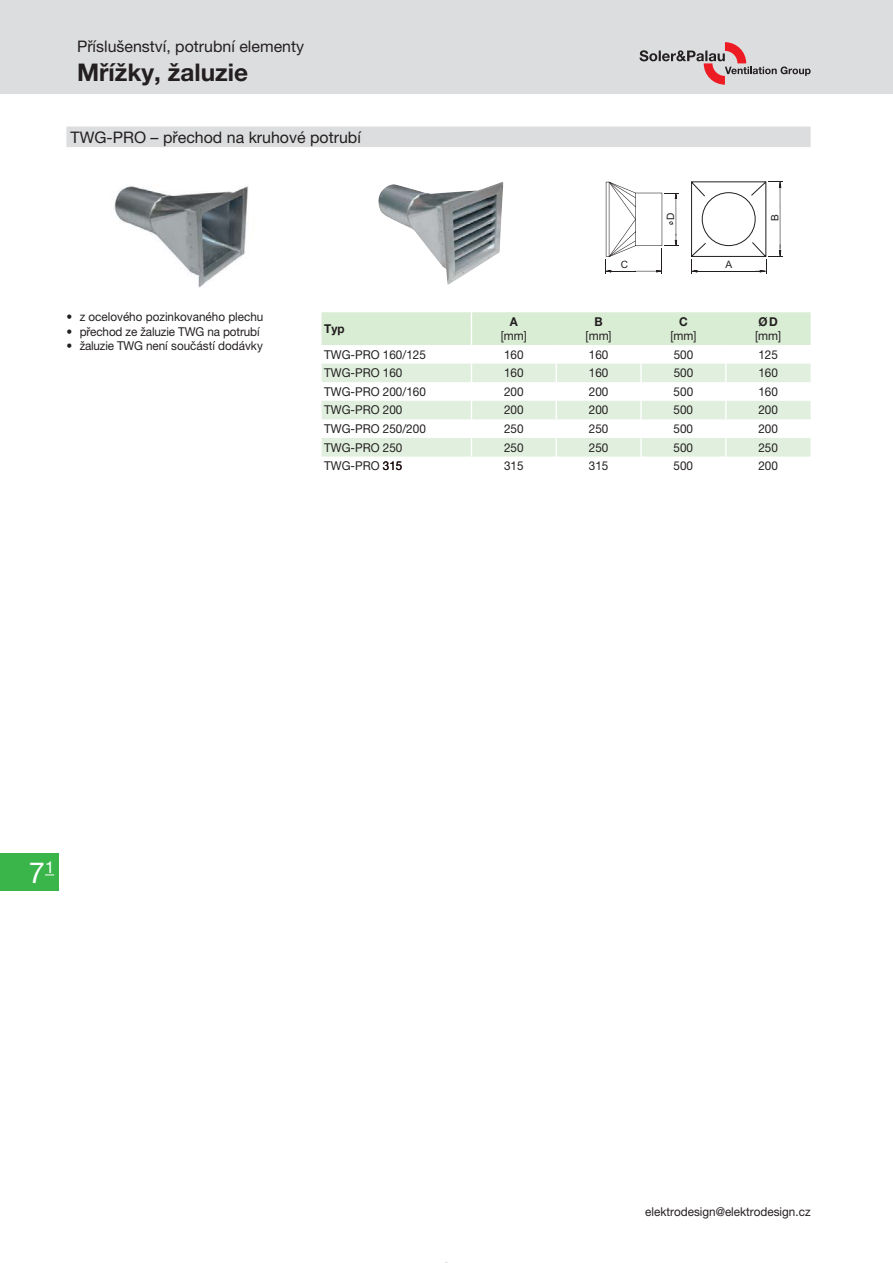
<style>
.page{position:relative;width:893px;height:1263px;background:#fff}
.page>*{position:absolute;margin:0;border:0;box-sizing:border-box;transform-origin:0 0}
.t1{font:29.1px "Helvetica Neue LT Pro";color:#fff}
.t2{font:700 24.3px "Helvetica Neue LT Pro";color:#231f20}
.t3{font:15.9px "Helvetica Neue LT Pro";color:#231f20}
.t4{font:12.15px "Helvetica Neue LT Pro";color:#231f20;scale:.96 1}
.t5{font:700 12.15px "Helvetica Neue LT Pro";color:#231f20;scale:.96 1}
.t6{font:10.2px "Arial";color:#231f20}
.s1{color:#170001}
</style>
<div class="page">
<div style="left:0;top:854px;width:58px;height:37px;background:#39b54a"></div>
<div style="left:66px;top:127px;width:744px;height:20px;background:#dcddde"></div>
<img style="left:114px;top:186px;width:134px;height:102px">
<svg style="left:605px;top:182px;width:74px;height:92px"></svg>
<svg style="left:691px;top:181px;width:92px;height:93px"></svg>
<svg style="left:321px;top:312px;width:489px;height:145px"></svg>
<img style="left:378px;top:182px;width:125px;height:103px">
<div style="left:0;top:0;width:893px;height:94px;background:#dcddde"></div>
<svg style="left:639px;top:42px;width:171px;height:43px"></svg>
<h3 class="t3" style="left:77px;top:41px;width:229px">Příslušenství, potrubní elementy</h3>
<h2 class="t2" style="left:77px;top:59px;width:173px">Mřížky, žaluzie</h2>
<h3 class="t3" style="left:71px;top:132px;width:292px">TWG-PRO – přechod na kruhové potrubí</h3>
<p class="t6" style="left:664px;top:220px;width:9px;rotate:-90deg">D</p>
<p class="t6" style="left:769px;top:221px;width:8px;rotate:-90deg">B</p>
<p class="t6" style="left:621px;top:259px;width:9px">C</p>
<p class="t6" style="left:725px;top:259px;width:8px">A</p>
<p class="t4" style="left:66px;top:312px;width:207px">• z ocelového pozinkovaného plechu</p>
<p class="t4" style="left:66px;top:327px;width:203px">• přechod ze žaluzie TWG na potrubí</p>
<p class="t4" style="left:66px;top:342px;width:206px">• žaluzie TWG není součástí dodávky</p>
<p class="t5" style="left:324px;top:322px;width:23px">Typ</p>
<p class="t5" style="left:510px;top:314px;width:10px">A</p>
<p class="t5" style="left:594px;top:314px;width:10px">B</p>
<p class="t5" style="left:679px;top:314px;width:11px">C</p>
<p class="t5" style="left:758px;top:314px;width:22px">Ø D</p>
<p class="t4" style="left:501px;top:332px;width:29px">[mm]</p>
<p class="t4" style="left:586px;top:332px;width:29px">[mm]</p>
<p class="t4" style="left:670px;top:332px;width:29px">[mm]</p>
<p class="t4" style="left:755px;top:332px;width:29px">[mm]</p>
<p class="t4" style="left:324px;top:350px;width:107px">TWG-PRO 160/125</p>
<p class="t4" style="left:504px;top:350px;width:22px">160</p>
<p class="t4" style="left:589px;top:350px;width:22px">160</p>
<p class="t4" style="left:674px;top:350px;width:22px">500</p>
<p class="t4" style="left:758px;top:350px;width:22px">125</p>
<p class="t4" style="left:324px;top:369px;width:83px">TWG-PRO 160</p>
<p class="t4" style="left:504px;top:369px;width:22px">160</p>
<p class="t4" style="left:589px;top:369px;width:22px">160</p>
<p class="t4" style="left:674px;top:369px;width:22px">500</p>
<p class="t4" style="left:758px;top:369px;width:22px">160</p>
<p class="t4" style="left:324px;top:387px;width:107px">TWG-PRO 200/160</p>
<p class="t4" style="left:504px;top:387px;width:22px">200</p>
<p class="t4" style="left:589px;top:387px;width:22px">200</p>
<p class="t4" style="left:674px;top:387px;width:22px">500</p>
<p class="t4" style="left:758px;top:387px;width:22px">160</p>
<p class="t4" style="left:324px;top:406px;width:83px">TWG-PRO 200</p>
<p class="t4" style="left:504px;top:406px;width:22px">200</p>
<p class="t4" style="left:589px;top:406px;width:22px">200</p>
<p class="t4" style="left:674px;top:406px;width:22px">500</p>
<p class="t4" style="left:758px;top:406px;width:22px">200</p>
<p class="t4" style="left:324px;top:424px;width:107px">TWG-PRO 250/200</p>
<p class="t4" style="left:504px;top:424px;width:22px">250</p>
<p class="t4" style="left:589px;top:424px;width:22px">250</p>
<p class="t4" style="left:674px;top:424px;width:22px">500</p>
<p class="t4" style="left:758px;top:424px;width:22px">200</p>
<p class="t4" style="left:324px;top:443px;width:83px">TWG-PRO 250</p>
<p class="t4" style="left:504px;top:443px;width:22px">250</p>
<p class="t4" style="left:589px;top:443px;width:22px">250</p>
<p class="t4" style="left:673px;top:443px;width:22px">500</p>
<p class="t4" style="left:758px;top:443px;width:22px">250</p>
<p class="t4" style="left:324px;top:462px;width:83px">TWG-PRO <span class="s1">315</span></p>
<p class="t4" style="left:504px;top:462px;width:22px">315</p>
<p class="t4" style="left:589px;top:462px;width:22px">315</p>
<p class="t4" style="left:673px;top:462px;width:22px">500</p>
<p class="t4" style="left:758px;top:462px;width:22px">200</p>
<h1 class="t1" style="left:29px;top:862px;width:27px">7<sup>1</sup></h1>
<p class="t4" style="left:645px;top:1207px;width:174px">elektrodesign@elektrodesign.cz</p>
</div>
